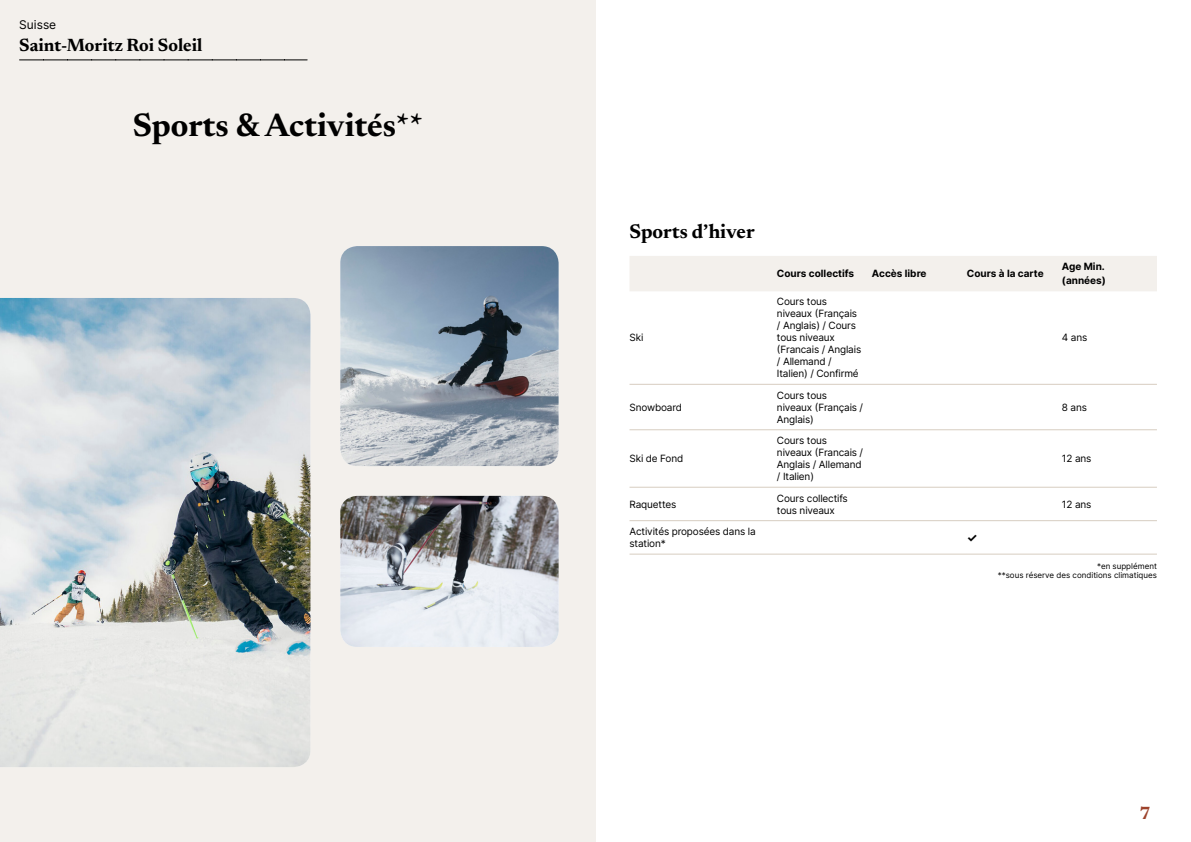
<style>
.page{position:relative;width:1191px;height:842px;background:#fff}
.page>*{position:absolute;margin:0;border:0;box-sizing:border-box;transform-origin:0 0}
.t1{font:700 33px "Newsreader 24 pt";color:#000}
.t2{font:700 20px "Newsreader 24 pt";color:#000}
.t3{font:700 18px "Newsreader 24 pt";color:#000}
.t4{font:700 18px "Newsreader 24 pt";color:#9d432c}
.t5{font:12px "Inter";color:#000}
.t6{font:700 12px "Inter";color:#000}
.t7{font:10px/12px "Inter";letter-spacing:-.015em;color:#000}
.t8{font:700 10px/14px "Inter";color:#000}
.t9{font:8px/9.6px "Inter";color:#000;text-align:right}
</style>
<div class="page">
<div style="left:0;top:0;width:595px;height:842px;background:#f3f0ec"></div>
<img style="left:340px;top:246px;width:218px;height:220px">
<img style="left:0;top:298px;width:310px;height:469px">
<img style="left:340px;top:496px;width:218px;height:151px">
<svg style="left:20px;top:60px;width:287px;height:1px"></svg>
<div style="left:630px;top:256px;width:527px;height:35px;background:#f3f0ec"></div>
<hr style="left:629px;top:384px;width:148px;height:1px;background:#d7cdc1">
<hr style="left:777px;top:384px;width:95px;height:1px;background:#d7cdc1">
<hr style="left:872px;top:384px;width:95px;height:1px;background:#d7cdc1">
<hr style="left:967px;top:384px;width:95px;height:1px;background:#d7cdc1">
<hr style="left:1062px;top:384px;width:95px;height:1px;background:#d7cdc1">
<hr style="left:629px;top:429px;width:148px;height:1px;background:#d7cdc1">
<hr style="left:777px;top:429px;width:95px;height:1px;background:#d7cdc1">
<hr style="left:872px;top:429px;width:95px;height:1px;background:#d7cdc1">
<hr style="left:967px;top:429px;width:95px;height:1px;background:#d7cdc1">
<hr style="left:1062px;top:429px;width:95px;height:1px;background:#d7cdc1">
<hr style="left:629px;top:487px;width:148px;height:1px;background:#d7cdc1">
<hr style="left:777px;top:487px;width:95px;height:1px;background:#d7cdc1">
<hr style="left:872px;top:487px;width:95px;height:1px;background:#d7cdc1">
<hr style="left:967px;top:487px;width:95px;height:1px;background:#d7cdc1">
<hr style="left:1062px;top:487px;width:95px;height:1px;background:#d7cdc1">
<hr style="left:629px;top:520px;width:148px;height:1px;background:#d7cdc1">
<hr style="left:777px;top:520px;width:95px;height:1px;background:#d7cdc1">
<hr style="left:872px;top:520px;width:95px;height:1px;background:#d7cdc1">
<hr style="left:967px;top:520px;width:95px;height:1px;background:#d7cdc1">
<hr style="left:1062px;top:520px;width:95px;height:1px;background:#d7cdc1">
<hr style="left:629px;top:554px;width:148px;height:1px;background:#d7cdc1">
<hr style="left:777px;top:554px;width:95px;height:1px;background:#d7cdc1">
<hr style="left:872px;top:554px;width:95px;height:1px;background:#d7cdc1">
<hr style="left:967px;top:554px;width:95px;height:1px;background:#d7cdc1">
<hr style="left:1062px;top:554px;width:95px;height:1px;background:#d7cdc1">
<p class="t5" style="left:19px;top:15px;width:39px">Suisse</p>
<h3 class="t3" style="left:19px;top:32px;width:185px">Saint-Moritz Roi Soleil</h3>
<h1 class="t1" style="left:133px;top:101px;width:292px">Sports &amp; Activités**</h1>
<h2 class="t2" style="left:629px;top:217px;width:127px">Sports d’hiver</h2>
<p class="t8" style="left:777px;top:266px;width:79px">Cours collectifs</p>
<p class="t8" style="left:872px;top:266px;width:56px">Accès libre</p>
<p class="t8" style="left:967px;top:266px;width:78px">Cours à la carte</p>
<p class="t8" style="left:1062px;top:259px;width:45px">Age Min. (années)</p>
<p class="t7" style="left:629px;top:331px;width:15px">Ski</p>
<p class="t7" style="left:777px;top:295px;width:86px">Cours tous niveaux (Français / Anglais) / Cours tous niveaux (Francais / Anglais / Allemand /<br>Italien) / Confirmé</p>
<p class="t7" style="left:1062px;top:331px;width:27px">4 ans</p>
<p class="t7" style="left:629px;top:401px;width:54px">Snowboard</p>
<p class="t7" style="left:777px;top:389px;width:88px">Cours tous niveaux (Français /<br>Anglais)</p>
<p class="t7" style="left:1062px;top:401px;width:27px">8 ans</p>
<p class="t7" style="left:629px;top:452px;width:55px">Ski de Fond</p>
<p class="t7" style="left:777px;top:434px;width:88px">Cours tous niveaux (Francais /<br>Anglais / Allemand / Italien)</p>
<p class="t7" style="left:1062px;top:452px;width:31px">12 ans</p>
<p class="t7" style="left:629px;top:498px;width:48px">Raquettes</p>
<p class="t7" style="left:777px;top:492px;width:72px">Cours collectifs tous niveaux</p>
<p class="t7" style="left:1062px;top:498px;width:31px">12 ans</p>
<p class="t7" style="left:629px;top:525px;width:128px">Activités proposées dans la station*</p>
<p class="t6" style="left:967px;top:529px;width:12px">✓</p>
<p class="t9" style="left:997px;top:561px;width:161px">*en supplément<br>**sous réserve des conditions climatiques</p>
<h3 class="t4" style="left:1139px;top:800px;width:13px">7</h3>
</div>
